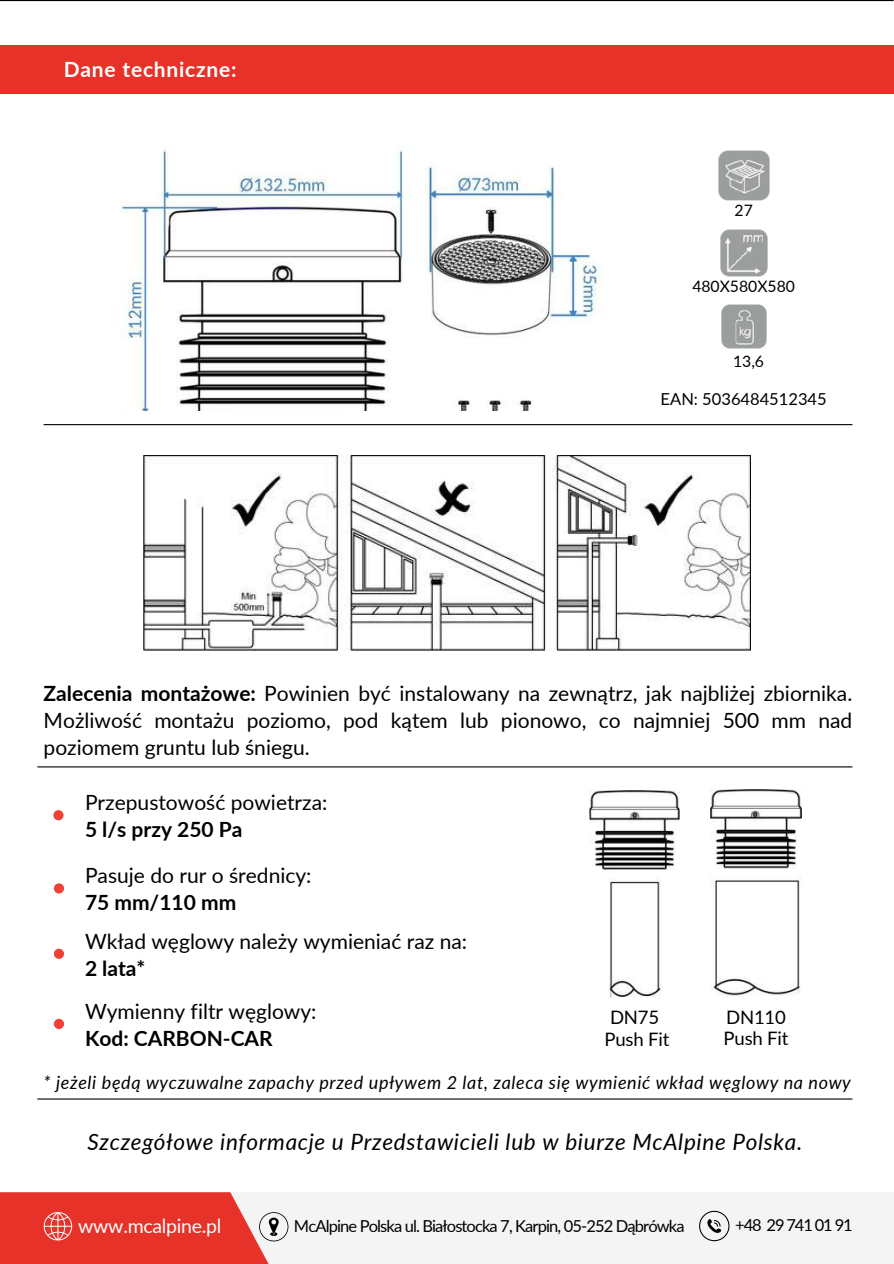
<style>
.page{position:relative;width:894px;height:1264px;background:#fff}
.page>*{position:absolute;margin:0;border:0;box-sizing:border-box;transform-origin:0 0}
.t1{font:italic 22.5px "Lato";letter-spacing:.03em;color:#000}
.t2{font:21px/27px "Lato";color:#000;text-align:justify}
.t3{font:700 21px "Lato";color:#000}
.t4{font:700 21px "Lato";letter-spacing:.035em;color:#fff}
.t5{font:19.5px "Lato";letter-spacing:-.015em;color:#fff}
.t6{font:18.6px/21.6px "Lato";letter-spacing:-.01em;color:#000}
.t7{font:italic 18px "Lato";letter-spacing:.035em;color:#000}
.t8{font:16.5px "Lato";letter-spacing:-.055em;color:#000}
.t9{font:16.5px "Lato";color:#000}
.t10{font:15.75px "Lato";color:#000}
.s1{font-weight:700}
</style>
<div class="page">
<div style="left:0;top:45px;width:893px;height:49px;background:#e63229"></div>
<hr style="left:37px;top:766px;width:815px;height:1px;background:#000">
<hr style="left:37px;top:1098px;width:815px;height:1px;background:#000">
<img style="left:589px;top:790px;width:90px;height:208px">
<img style="left:710px;top:789px;width:91px;height:207px">
<svg style="left:53px;top:810px;width:10px;height:10px"></svg>
<svg style="left:54px;top:883px;width:10px;height:10px"></svg>
<svg style="left:54px;top:948px;width:10px;height:10px"></svg>
<svg style="left:54px;top:1018px;width:10px;height:11px"></svg>
<img style="left:143px;top:455px;width:607px;height:195px">
<hr style="left:44px;top:424px;width:808px;height:1px;background:#000">
<hr style="left:0;top:0;width:893px;height:1px;background:#000">
<img style="left:121px;top:145px;width:476px;height:265px">
<img style="left:718px;top:150px;width:51px;height:50px">
<img style="left:720px;top:230px;width:47px;height:46px">
<img style="left:721px;top:305px;width:45px;height:44px">
<div style="left:219px;top:1192px;width:674px;height:71px;background:#f4f4f4"></div>
<svg style="left:0;top:1192px;width:289px;height:71px;background:#e7473f"></svg>
<svg style="left:43px;top:1211px;width:29px;height:29px"></svg>
<svg style="left:699px;top:1210px;width:30px;height:31px"></svg>
<svg style="left:259px;top:1212px;width:29px;height:29px"></svg>
<p class="t4" style="left:64px;top:56px;width:174px">Dane techniczne:</p>
<p class="t10" style="left:734px;top:201px;width:20px">27</p>
<p class="t10" style="left:692px;top:276px;width:104px">480X580X580</p>
<p class="t10" style="left:732px;top:351px;width:32px">13,6</p>
<p class="t9" style="left:660px;top:388px;width:167px">EAN: 5036484512345</p>
<p class="t2" style="left:44px;top:679px;width:810px"><span class="s1">Zalecenia montażowe:</span> Powinien być instalowany na zewnątrz, jak najbliżej zbiornika.<br>Możliwość montażu poziomo, pod kątem lub pionowo, co najmniej 500 mm nad poziomem gruntu lub śniegu.</p>
<p class="t2" style="left:85px;top:788px;width:244px">Przepustowość powietrza:</p>
<p class="t3" style="left:85px;top:816px;width:159px">5 l/s przy 250 Pa</p>
<p class="t2" style="left:85px;top:861px;width:228px">Pasuje do rur o średnicy:</p>
<p class="t3" style="left:85px;top:889px;width:153px">75 mm/110 mm</p>
<p class="t2" style="left:85px;top:926px;width:383px">Wkład węglowy należy wymieniać raz na:</p>
<p class="t3" style="left:85px;top:954px;width:62px">2 lata*</p>
<p class="t2" style="left:85px;top:997px;width:233px">Wymienny filtr węglowy:</p>
<p class="t3" style="left:85px;top:1024px;width:189px">Kod: CARBON-CAR</p>
<p class="t6" style="left:604px;top:1006px;width:66px">DN75<br>Push Fit</p>
<p class="t6" style="left:723px;top:1005px;width:66px">DN110<br>Push Fit</p>
<p class="t7" style="left:44px;top:1071px;width:808px">* jeżeli będą wyczuwalne zapachy przed upływem 2 lat, zaleca się wymienić wkład węglowy na nowy</p>
<p class="t1" style="left:87px;top:1127px;width:716px">Szczegółowe informacje u Przedstawicieli lub w biurze McAlpine Polska.</p>
<p class="t5" style="left:78px;top:1214px;width:144px">www.mcalpine.pl</p>
<p class="t8" style="left:294px;top:1215px;width:392px">McAlpine Polska ul. Białostocka 7, Karpin, 05-252 Dąbrówka</p>
<p class="t8" style="left:735px;top:1214px;width:119px">+48 29 741 01 91</p>
</div>
